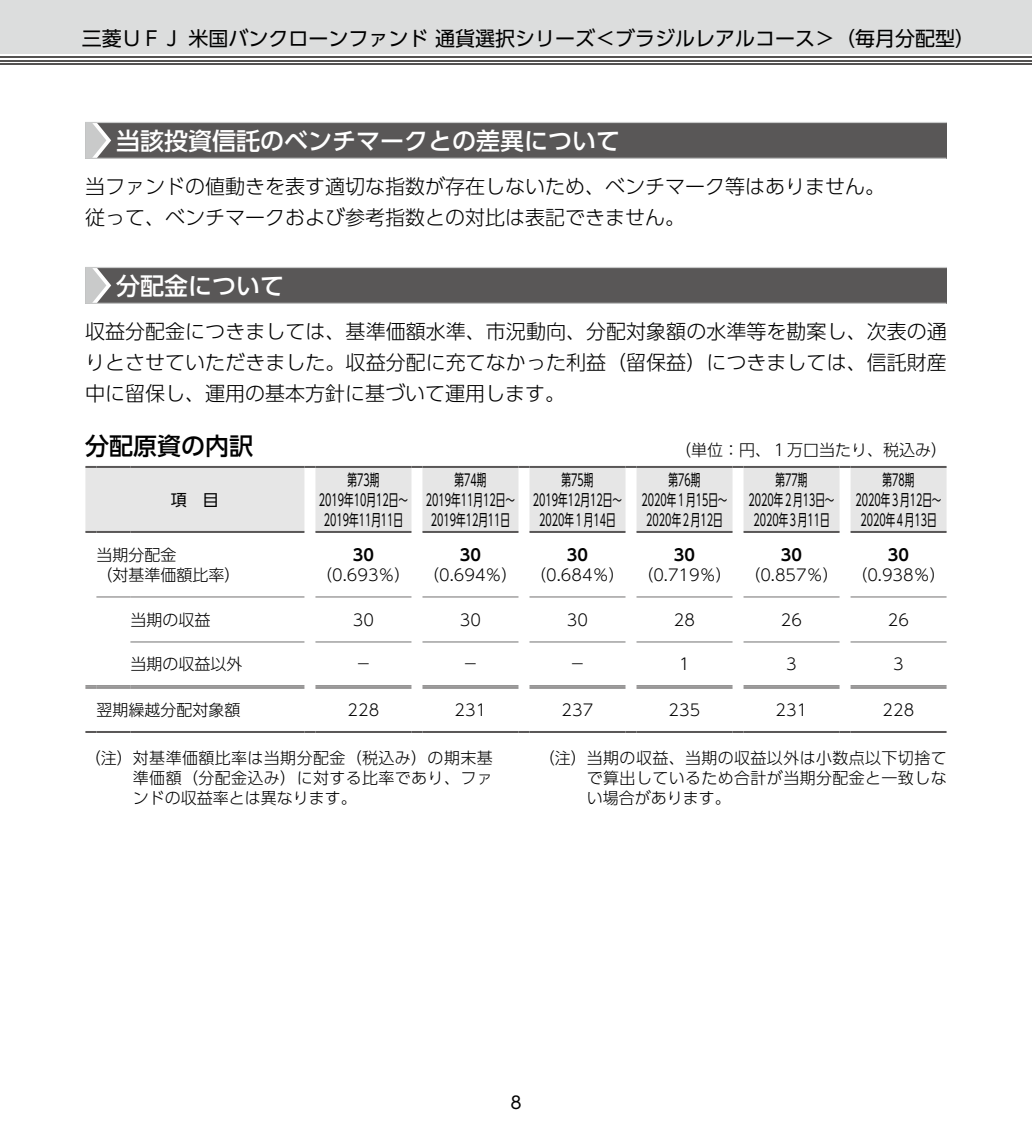
<style>
.page{position:relative;width:1032px;height:1134px;background:#fff}
.page>*{position:absolute;margin:0;border:0;box-sizing:border-box;transform-origin:0 0}
.t1{font:500 24px "UD Shin Go Pro";color:#fff}
.t2{font:500 24px "UD Shin Go Pro";color:#000}
.t3{font:300 20px/31px "UD Shin Go Pro";color:#000}
.t4{font:20px "UD Shin Go Pro";color:#000}
.t5{font:17px "UD Shin Go Pro";color:#000}
.t6{font:300 16px/20px "UD Shin Go Pro";color:#000;text-align:justify}
.t7{font:16px/20px "UD Shin Go Pro";color:#000;text-align:center;scale:.6 1}
.t8{font:700 16px "UD Shin Go Pro De";color:#000}
.t9{font:16px "UD Shin Go Pro";color:#000}
</style>
<div class="page">
<div style="left:0;top:0;width:1032px;height:54px;background:#dcdddd"></div>
<hr style="left:0;top:63px;width:1032px;height:2px;background:#545251">
<hr style="left:0;top:60px;width:1032px;height:1px;background:#545251">
<hr style="left:0;top:56px;width:1032px;height:2px;background:#545251">
<div style="left:85px;top:122px;width:862px;height:36px;background:#595757"></div>
<hr style="left:85px;top:158px;width:861px;height:1px;background:#c9caca">
<hr style="left:85px;top:122px;width:862px;height:1px;background:#c9caca">
<svg style="left:85px;top:123px;width:26px;height:35px"></svg>
<div style="left:85px;top:267px;width:862px;height:36px;background:#595757"></div>
<hr style="left:85px;top:303px;width:861px;height:1px;background:#c9caca">
<hr style="left:85px;top:267px;width:862px;height:1px;background:#c9caca">
<svg style="left:85px;top:268px;width:26px;height:35px"></svg>
<svg style="left:85px;top:468px;width:861px;height:64px;background:#e7e7e7"></svg>
<hr style="left:315px;top:597px;width:96px;height:1px;background:#727171">
<hr style="left:422px;top:597px;width:96px;height:1px;background:#727171">
<hr style="left:529px;top:597px;width:96px;height:1px;background:#727171">
<hr style="left:636px;top:597px;width:96px;height:1px;background:#727171">
<hr style="left:743px;top:597px;width:96px;height:1px;background:#727171">
<hr style="left:850px;top:597px;width:96px;height:1px;background:#727171">
<hr style="left:315px;top:642px;width:96px;height:1px;background:#727171">
<hr style="left:422px;top:642px;width:96px;height:1px;background:#727171">
<hr style="left:529px;top:642px;width:96px;height:1px;background:#727171">
<hr style="left:636px;top:642px;width:96px;height:1px;background:#727171">
<hr style="left:743px;top:642px;width:96px;height:1px;background:#727171">
<hr style="left:850px;top:642px;width:96px;height:1px;background:#727171">
<hr style="left:130px;top:597px;width:174px;height:1px;background:#727171">
<hr style="left:130px;top:642px;width:174px;height:1px;background:#727171">
<svg style="left:85px;top:466px;width:11px;height:2px"></svg>
<hr style="left:96px;top:466px;width:34px;height:2px;background:#595757">
<hr style="left:130px;top:466px;width:174px;height:2px;background:#595757">
<svg style="left:304px;top:466px;width:11px;height:2px"></svg>
<hr style="left:315px;top:466px;width:96px;height:2px;background:#595757">
<svg style="left:411px;top:466px;width:11px;height:2px"></svg>
<hr style="left:422px;top:466px;width:96px;height:2px;background:#595757">
<svg style="left:518px;top:466px;width:11px;height:2px"></svg>
<hr style="left:529px;top:466px;width:96px;height:2px;background:#595757">
<svg style="left:625px;top:466px;width:11px;height:2px"></svg>
<hr style="left:636px;top:466px;width:96px;height:2px;background:#595757">
<svg style="left:732px;top:466px;width:11px;height:2px"></svg>
<hr style="left:743px;top:466px;width:96px;height:2px;background:#595757">
<svg style="left:839px;top:466px;width:11px;height:2px"></svg>
<hr style="left:850px;top:466px;width:96px;height:2px;background:#595757">
<hr style="left:96px;top:597px;width:34px;height:1px;background:#727171">
<svg style="left:85px;top:531px;width:11px;height:2px"></svg>
<hr style="left:96px;top:531px;width:34px;height:2px;background:#595757">
<hr style="left:130px;top:531px;width:174px;height:2px;background:#595757">
<hr style="left:315px;top:531px;width:96px;height:2px;background:#595757">
<hr style="left:422px;top:531px;width:96px;height:2px;background:#595757">
<hr style="left:529px;top:531px;width:96px;height:2px;background:#595757">
<hr style="left:636px;top:531px;width:96px;height:2px;background:#595757">
<hr style="left:743px;top:531px;width:96px;height:2px;background:#595757">
<hr style="left:850px;top:531px;width:96px;height:2px;background:#595757">
<svg style="left:85px;top:731px;width:11px;height:2px"></svg>
<hr style="left:96px;top:731px;width:34px;height:2px;background:#595757">
<hr style="left:130px;top:731px;width:174px;height:2px;background:#595757">
<svg style="left:304px;top:731px;width:11px;height:2px"></svg>
<hr style="left:315px;top:731px;width:96px;height:2px;background:#595757">
<svg style="left:411px;top:731px;width:11px;height:2px"></svg>
<hr style="left:422px;top:731px;width:96px;height:2px;background:#595757">
<svg style="left:518px;top:731px;width:11px;height:2px"></svg>
<hr style="left:529px;top:731px;width:96px;height:2px;background:#595757">
<svg style="left:625px;top:731px;width:11px;height:2px"></svg>
<hr style="left:636px;top:731px;width:96px;height:2px;background:#595757">
<svg style="left:732px;top:731px;width:11px;height:2px"></svg>
<hr style="left:743px;top:731px;width:96px;height:2px;background:#595757">
<svg style="left:839px;top:731px;width:11px;height:2px"></svg>
<hr style="left:850px;top:731px;width:96px;height:2px;background:#595757">
<svg style="left:85px;top:685px;width:11px;height:3px"></svg>
<hr style="left:96px;top:685px;width:34px;height:1px;background:#595757">
<hr style="left:96px;top:687px;width:34px;height:1px;background:#595757">
<hr style="left:130px;top:685px;width:174px;height:1px;background:#595757">
<hr style="left:130px;top:687px;width:174px;height:1px;background:#595757">
<hr style="left:315px;top:685px;width:96px;height:1px;background:#595757">
<hr style="left:315px;top:687px;width:96px;height:1px;background:#595757">
<hr style="left:422px;top:685px;width:96px;height:1px;background:#595757">
<hr style="left:422px;top:687px;width:96px;height:1px;background:#595757">
<hr style="left:529px;top:685px;width:96px;height:1px;background:#595757">
<hr style="left:529px;top:687px;width:96px;height:1px;background:#595757">
<hr style="left:636px;top:685px;width:96px;height:1px;background:#595757">
<hr style="left:636px;top:687px;width:96px;height:1px;background:#595757">
<hr style="left:743px;top:685px;width:96px;height:1px;background:#595757">
<hr style="left:743px;top:687px;width:96px;height:1px;background:#595757">
<hr style="left:850px;top:685px;width:96px;height:1px;background:#595757">
<hr style="left:850px;top:687px;width:96px;height:1px;background:#595757">
<p class="t4" style="left:82px;top:22px;width:895px">三菱ＵＦＪ 米国バンクローンファンド 通貨選択シリーズ＜ブラジルレアルコース＞（毎月分配型）</p>
<h1 class="t1" style="left:116px;top:121px;width:505px">当該投資信託のベンチマークとの差異について</h1>
<p class="t3" style="left:85px;top:170px;width:801px">当ファンドの値動きを表す適切な指数が存在しないため、ベンチマーク等はありません。従って、ベンチマークおよび参考指数との対比は表記できません。</p>
<h1 class="t1" style="left:116px;top:266px;width:169px">分配金について</h1>
<p class="t3" style="left:85px;top:315px;width:863px;text-align:justify">収益分配金につきましては、基準価額水準、市況動向、分配対象額の水準等を勘案し、次表の通りとさせていただきました。収益分配に充てなかった利益（留保益）につきましては、信託財産中に留保し、運用の基本方針に基づいて運用します。</p>
<h1 class="t2" style="left:85px;top:426px;width:169px">分配原資の内訳</h1>
<p class="t6" style="left:675px;top:439px;width:273px">（単位：円、１万口当たり、税込み）</p>
<p class="t9" style="left:171px;top:486px;width:50px">項　目</p>
<p class="t7" style="left:319px;top:469px;width:150px">第73期<br>2019年10月12日～<br>2019年11月11日</p>
<p class="t7" style="left:426px;top:469px;width:150px">第74期<br>2019年11月12日～<br>2019年12月11日</p>
<p class="t7" style="left:533px;top:469px;width:150px">第75期<br>2019年12月12日～<br>2020年１月14日</p>
<p class="t7" style="left:641px;top:469px;width:145px">第76期<br>2020年１月15日～<br>2020年２月12日</p>
<p class="t7" style="left:748px;top:469px;width:145px">第77期<br>2020年２月13日～<br>2020年３月11日</p>
<p class="t7" style="left:855px;top:469px;width:145px">第78期<br>2020年３月12日～<br>2020年４月13日</p>
<p class="t6" style="left:96px;top:544px;width:146px">当期分配金<br>（対基準価額比率）</p>
<p class="t8" style="left:353px;top:542px;width:23px">30</p>
<p class="t6" style="left:316px;top:564px;width:96px">（0.693％）</p>
<p class="t8" style="left:460px;top:542px;width:23px">30</p>
<p class="t6" style="left:423px;top:564px;width:96px">（0.694％）</p>
<p class="t8" style="left:567px;top:542px;width:23px">30</p>
<p class="t6" style="left:530px;top:564px;width:96px">（0.684％）</p>
<p class="t8" style="left:674px;top:542px;width:23px">30</p>
<p class="t6" style="left:637px;top:564px;width:96px">（0.719％）</p>
<p class="t8" style="left:781px;top:542px;width:23px">30</p>
<p class="t6" style="left:744px;top:564px;width:96px">（0.857％）</p>
<p class="t8" style="left:888px;top:542px;width:23px">30</p>
<p class="t6" style="left:851px;top:564px;width:96px">（0.938％）</p>
<p class="t6" style="left:130px;top:609px;width:82px">当期の収益</p>
<p class="t6" style="left:353px;top:609px;width:23px">30</p>
<p class="t6" style="left:460px;top:609px;width:23px">30</p>
<p class="t6" style="left:567px;top:609px;width:23px">30</p>
<p class="t6" style="left:674px;top:609px;width:23px">28</p>
<p class="t6" style="left:781px;top:609px;width:23px">26</p>
<p class="t6" style="left:888px;top:609px;width:23px">26</p>
<p class="t6" style="left:130px;top:653px;width:114px">当期の収益以外</p>
<p class="t6" style="left:355px;top:653px;width:17px">－</p>
<p class="t6" style="left:462px;top:653px;width:17px">－</p>
<p class="t6" style="left:569px;top:653px;width:17px">－</p>
<p class="t6" style="left:679px;top:653px;width:12px">1</p>
<p class="t6" style="left:786px;top:653px;width:12px">3</p>
<p class="t6" style="left:893px;top:653px;width:12px">3</p>
<p class="t6" style="left:96px;top:699px;width:146px">翌期繰越分配対象額</p>
<p class="t6" style="left:347px;top:699px;width:33px">228</p>
<p class="t6" style="left:454px;top:699px;width:33px">231</p>
<p class="t6" style="left:561px;top:699px;width:33px">237</p>
<p class="t6" style="left:668px;top:699px;width:33px">235</p>
<p class="t6" style="left:775px;top:699px;width:33px">231</p>
<p class="t6" style="left:882px;top:699px;width:33px">228</p>
<p class="t6" style="left:133px;top:747px;width:361px;text-indent:-48px">（注）対基準価額比率は当期分配金（税込み）の期末基準価額（分配金込み）に対する比率であり、ファンドの収益率とは異なります。</p>
<p class="t6" style="left:587px;top:747px;width:361px;text-indent:-48px">（注）当期の収益、当期の収益以外は小数点以下切捨てで算出しているため合計が当期分配金と一致しない場合があります。</p>
<p class="t5" style="left:510px;top:1089px;width:13px">8</p>
</div>
